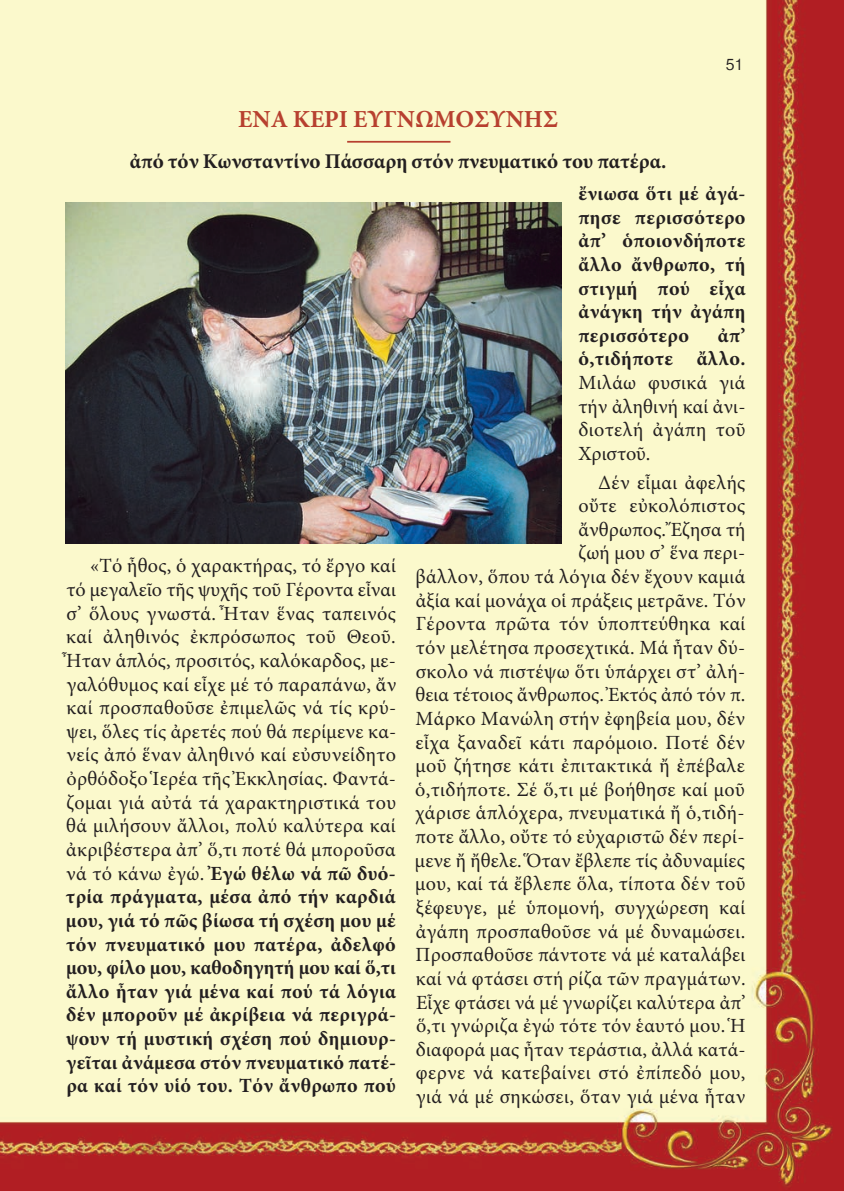
<style>
.page{position:relative;width:844px;height:1191px;background:#fff}
.page>*{position:absolute;margin:0;border:0;box-sizing:border-box;transform-origin:0 0}
.t1{font:700 24.5px "Minion Pro";color:#b7402f}
.t2{font:700 21px "Minion Pro";color:#231f20}
.t3{font:20.12px/23.6px "Minion Pro";letter-spacing:.02em;color:#231f20;text-align:justify}
.t4{font:700 20.12px/23.6px "Minion Pro";letter-spacing:.02em;color:#231f20;text-align:justify}
.s1{font-weight:700}
</style>
<div class="page">
<img style="left:0;top:0;width:843px;height:1191px">
<hr style="left:347px;top:141px;width:103px;height:2px;background:#b7402f">
<img style="left:66px;top:202px;width:495px;height:342px">
<svg style="left:726px;top:58px;width:13px;height:12px"></svg>
<p class="t1" style="left:238px;top:110px;width:321px">ΕΝΑ ΚΕΡΙ ΕΥΓΝΩΜΟΣΥΝΗΣ</p>
<p class="t2" style="left:130px;top:154px;width:538px">ἀπό τόν Κωνσταντίνο Πάσσαρη στόν πνευματικό του πατέρα.</p>
<p class="t3" style="left:66px;top:556px;width:332px;text-indent:24px">«Τό ἦθος, ὁ χαρακτήρας, τό ἔργο καί τό μεγαλεῖο τῆς ψυχῆς τοῦ Γέροντα εἶναι σ’ ὅλους γνωστά. Ἦταν ἕνας ταπεινός καί ἀληθινός ἐκπρόσωπος τοῦ Θεοῦ.<br>Ἦταν ἁπλός, προσιτός, καλόκαρδος, με&shy;γαλόθυμος καί εἶχε μέ τό παραπάνω, ἄν καί προσπαθοῦσε ἐπιμελῶς νά τίς κρύ&shy;ψει, ὅλες τίς ἀρετές πού θά περίμενε κα&shy;νείς ἀπό ἕναν ἀληθινό καί εὐσυνείδητο ὀρθόδοξο Ἱερέα τῆς Ἐκκλησίας. Φαντά&shy;ζομαι γιά αὐτά τά χαρακτηριστικά του θά μιλήσουν ἄλλοι, πολύ καλύτερα καί ἀκριβέστερα ἀπ’ ὅ,τι ποτέ θά μποροῦσα νά τό κάνω ἐγώ. <span class="s1">Ἐγώ θέλω νά πῶ δυό&shy;τρία πράγματα, μέσα ἀπό τήν καρδιά μου, γιά τό πῶς βίωσα τή σχέση μου μέ τόν πνευματικό μου πατέρα, ἀδελφό μου, φίλο μου, καθοδηγητή μου καί ὅ,τι ἄλλο ἦταν γιά μένα καί πού τά λόγια δέν μποροῦν μέ ἀκρίβεια νά περιγρά&shy;ψουν τή μυστική σχέση πού δημιουρ&shy;γεῖται ἀνάμεσα στόν πνευματικό πατέ&shy;ρα καί τόν υἱό του. Τόν ἄνθρωπο πού</span></p>
<p class="t4" style="left:578px;top:183px;width:168px">ἔνιωσα ὅτι μέ ἀγά&shy;πησε περισσότερο ἀπ’ ὁποιονδήποτε ἄλλο ἄνθρωπο, τή στιγμή πού εἶχα ἀνάγκη τήν ἀγάπη περισσότερο</p>
<p class="t4" style="left:578px;top:325px;width:168px;text-align:right">ἀπ’<br>ὁ,τιδήποτε ἄλλο.</p>
<p class="t3" style="left:578px;top:372px;width:168px">Μιλάω φυσικά γιά τήν ἀληθινή καί ἀνι&shy;διοτελή ἀγάπη τοῦ Χριστοῦ.</p>
<p class="t3" style="left:415px;top:472px;width:332px;text-align:right">Δέν εἶμαι ἀφελής<br>οὔτε εὐκολόπιστος<br>ἄνθρωπος. Ἔζησα τή<br>ζωή μου σ’ ἕνα περι-<br>βάλλον, ὅπου τά λόγια δέν ἔχουν καμιά ἀξία καί μονάχα οἱ πράξεις μετρᾶνε. Τόν Γέροντα πρῶτα τόν ὑποπτεύθηκα καί τόν μελέτησα προσεχτικά. Μά ἦταν δύ&shy;σκολο νά πιστέψω ὅτι ὑπάρχει στ’ ἀλή&shy;θεια τέτοιος ἄνθρωπος. Ἐκτός ἀπό τόν π.<br>Μάρκο Μανώλη στήν ἐφηβεία μου, δέν εἶχα ξαναδεῖ κάτι παρόμοιο. Ποτέ δέν μοῦ ζήτησε κάτι ἐπιτακτικά ἤ ἐπέβαλε ὁ,τιδήποτε. Σέ ὅ,τι μέ βοήθησε καί μοῦ χάρισε ἁπλόχερα, πνευματικά ἤ ὁ,τιδή&shy;ποτε ἄλλο, οὔτε τό εὐχαριστῶ δέν περί&shy;μενε ἤ ἤθελε. Ὅταν ἔβλεπε τίς ἀδυναμίες μου, καί τά ἔβλεπε ὅλα, τίποτα δέν τοῦ ξέφευγε, μέ ὑπομονή, συγχώρεση καί ἀγάπη προσπαθοῦσε νά μέ δυναμώσει.<br>Προσπαθοῦσε πάντοτε νά μέ καταλάβει καί νά φτάσει στή ρίζα τῶν πραγμάτων.<br>Εἶχε φτάσει νά μέ γνωρίζει καλύτερα ἀπ’ ὅ,τι γνώριζα ἐγώ τότε τόν ἑαυτό μου. Ἡ διαφορά μας ἦταν τεράστια, ἀλλά κατά&shy;φερνε νά κατεβαίνει στό ἐπίπεδό μου, γιά νά μέ σηκώσει, ὅταν γιά μένα ἦταν</p>
</div>
